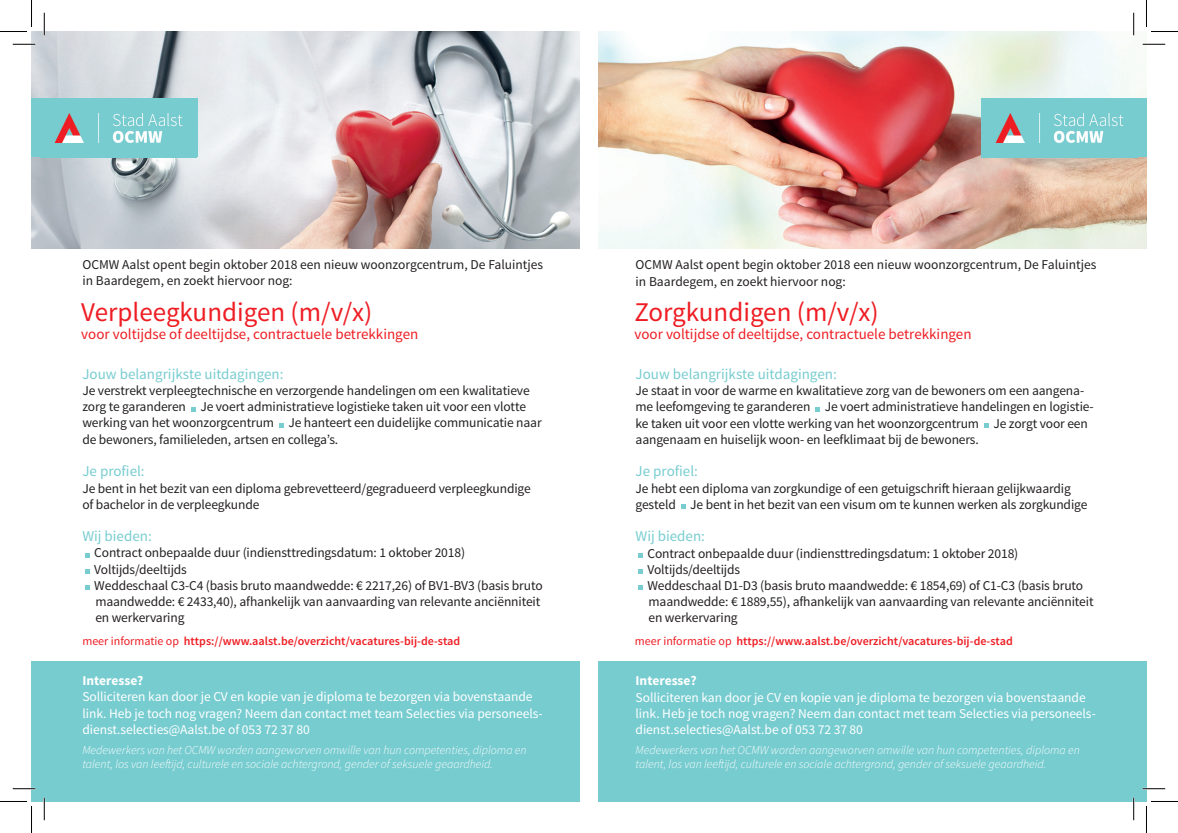
<style>
.page{position:relative;width:1178px;height:833px;background:#fff}
.page>*{position:absolute;margin:0;border:0;box-sizing:border-box;transform-origin:0 0}
.t1{font:27px "Source Sans Pro";color:#ee1d23}
.t2{font:15px "Source Sans Pro";color:#ee1d23}
.t3{font:15px "Source Sans Pro";color:#77ccd0}
.t4{font:13.5px/16.2px "Source Sans Pro";letter-spacing:-.01em;color:#231f20}
.t5{font:13.5px/16.2px "Source Sans Pro";letter-spacing:-.005em;color:#fff}
.t6{font:700 13.5px "Source Sans Pro";color:#fff}
.t7{font:italic 300 12px/14.4px "Source Sans Pro";color:#fff}
.t8{font:600 12px "Source Sans Pro";color:#ee1d23}
.s1{font-weight:400}
</style>
<div class="page">
<svg style="left:191px;top:407px;width:4px;height:4px"></svg>
<svg style="left:279px;top:423px;width:4px;height:4px"></svg>
<svg style="left:85px;top:553px;width:4px;height:4px"></svg>
<svg style="left:85px;top:569px;width:4px;height:4px"></svg>
<svg style="left:85px;top:585px;width:4px;height:4px"></svg>
<div style="left:32px;top:661px;width:548px;height:140px;background:#77ccd0"></div>
<img style="left:32px;top:32px;width:548px;height:216px">
<div style="left:32px;top:98px;width:165px;height:59px;background:#77ccd0"></div>
<img style="left:54px;top:113px;width:129px;height:30px">
<svg style="left:815px;top:407px;width:4px;height:4px"></svg>
<svg style="left:984px;top:423px;width:4px;height:4px"></svg>
<svg style="left:681px;top:504px;width:4px;height:5px"></svg>
<svg style="left:638px;top:553px;width:4px;height:4px"></svg>
<svg style="left:638px;top:569px;width:4px;height:4px"></svg>
<svg style="left:638px;top:585px;width:4px;height:5px"></svg>
<img style="left:598px;top:32px;width:548px;height:217px">
<div style="left:598px;top:661px;width:548px;height:140px;background:#77ccd0"></div>
<div style="left:981px;top:98px;width:165px;height:59px;background:#77ccd0"></div>
<img style="left:995px;top:113px;width:129px;height:30px">
<hr style="left:13px;top:43px;width:22px;height:2px;background:#fff">
<hr style="left:1142px;top:43px;width:22px;height:2px;background:#fff">
<hr style="left:13px;top:787px;width:22px;height:2px;background:#fff">
<hr style="left:1142px;top:787px;width:22px;height:2px;background:#fff">
<hr style="left:43px;top:13px;width:2px;height:22px;background:#fff">
<hr style="left:43px;top:797px;width:2px;height:23px;background:#fff">
<hr style="left:1132px;top:13px;width:2px;height:22px;background:#fff">
<hr style="left:1132px;top:797px;width:2px;height:23px;background:#fff">
<svg style="left:13px;top:44px;width:22px;height:1px"></svg>
<svg style="left:1142px;top:44px;width:22px;height:1px"></svg>
<svg style="left:13px;top:788px;width:22px;height:1px"></svg>
<svg style="left:1142px;top:788px;width:22px;height:1px"></svg>
<svg style="left:44px;top:13px;width:1px;height:22px"></svg>
<svg style="left:44px;top:797px;width:1px;height:23px"></svg>
<svg style="left:1133px;top:13px;width:1px;height:22px"></svg>
<svg style="left:1133px;top:797px;width:1px;height:23px"></svg>
<svg style="left:0;top:0;width:32px;height:32px"></svg>
<svg style="left:0;top:801px;width:32px;height:32px"></svg>
<svg style="left:1146px;top:0;width:31px;height:32px"></svg>
<svg style="left:1145px;top:801px;width:32px;height:32px"></svg>
<p class="t4" style="left:82px;top:257px;width:462px">OCMW Aalst opent begin oktober 2018 een nieuw woonzorgcentrum, De Faluintjes in Baardegem, en zoekt hiervoor nog:</p>
<h1 class="t1" style="left:81px;top:295px;width:292px">Verpleegkundigen (m/v/x)</h1>
<p class="t2" style="left:81px;top:324px;width:338px">voor voltijdse of deeltijdse, contractuele betrekkingen</p>
<p class="t3" style="left:82px;top:364px;width:202px">Jouw belangrijkste uitdagingen:</p>
<p class="t4" style="left:82px;top:382px;width:461px">Je verstrekt verpleegtechnische en verzorgende handelingen om een kwalitatieve zorg te garanderen Je voert administratieve logistieke taken uit voor een vlotte werking van het woonzorgcentrum Je hanteert een duidelijke communicatie naar de bewoners, familieleden, artsen en collega’s.</p>
<p class="t3" style="left:82px;top:462px;width:64px">Je profiel:</p>
<p class="t4" style="left:82px;top:480px;width:450px">Je bent in het bezit van een diploma gebrevetteerd/gegradueerd verpleegkundige of bachelor in de verpleegkunde</p>
<p class="t3" style="left:82px;top:527px;width:71px">Wij bieden:</p>
<p class="t4" style="left:94px;top:545px;width:450px">Contract onbepaalde duur (indiensttredingsdatum: 1 oktober 2018)<br>Voltijds/deeltijds<br>Weddeschaal C3-C4 (basis bruto maandwedde: € 2217,26) of BV1-BV3 (basis bruto maandwedde: € 2433,40), afhankelijk van aanvaarding van relevante anciënniteit en werkervaring</p>
<p class="t8" style="left:82px;top:633px;width:379px"><span class="s1">meer informatie op</span> https://www.aalst.be/overzicht/vacatures-bij-de-stad</p>
<p class="t6" style="left:82px;top:672px;width:63px">Interesse?</p>
<p class="t5" style="left:82px;top:689px;width:461px">Solliciteren kan door je CV en kopie van je diploma te bezorgen via bovenstaande link. Heb je toch nog vragen? Neem dan contact met team Selecties via personeels&shy;dienst.selecties@Aalst.be of 053 72 37 80</p>
<p class="t7" style="left:82px;top:742px;width:445px">Medewerkers van het OCMW worden aangeworven omwille van hun competenties, diploma en talent, los van leeftijd, culturele en sociale achtergrond, gender of seksuele geaardheid.</p>
<p class="t4" style="left:635px;top:257px;width:462px">OCMW Aalst opent begin oktober 2018 een nieuw woonzorgcentrum, De Faluintjes in Baardegem, en zoekt hiervoor nog:</p>
<h1 class="t1" style="left:634px;top:295px;width:245px">Zorgkundigen (m/v/x)</h1>
<p class="t2" style="left:634px;top:324px;width:338px">voor voltijdse of deeltijdse, contractuele betrekkingen</p>
<p class="t3" style="left:635px;top:364px;width:202px">Jouw belangrijkste uitdagingen:</p>
<p class="t4" style="left:635px;top:383px;width:459px">Je staat in voor de warme en kwalitatieve zorg van de bewoners om een aangena&shy;me leefomgeving te garanderen Je voert administratieve handelingen en logistie&shy;ke taken uit voor een vlotte werking van het woonzorgcentrum Je zorgt voor een aangenaam en huiselijk woon- en leefklimaat bij de bewoners.</p>
<p class="t3" style="left:635px;top:462px;width:64px">Je profiel:</p>
<p class="t4" style="left:635px;top:480px;width:453px">Je hebt een diploma van zorgkundige of een getuigschrift hieraan gelijkwaardig gesteld Je bent in het bezit van een visum om te kunnen werken als zorgkundige</p>
<p class="t3" style="left:635px;top:527px;width:71px">Wij bieden:</p>
<p class="t4" style="left:647px;top:545px;width:447px">Contract onbepaalde duur (indiensttredingsdatum: 1 oktober 2018)<br>Voltijds/deeltijds<br>Weddeschaal D1-D3 (basis bruto maandwedde: € 1854,69) of C1-C3 (basis bruto maandwedde: € 1889,55), afhankelijk van aanvaarding van relevante anciënniteit en werkervaring</p>
<p class="t8" style="left:634px;top:633px;width:379px"><span class="s1">meer informatie op</span> https://www.aalst.be/overzicht/vacatures-bij-de-stad</p>
<p class="t6" style="left:635px;top:672px;width:63px">Interesse?</p>
<p class="t5" style="left:635px;top:689px;width:461px">Solliciteren kan door je CV en kopie van je diploma te bezorgen via bovenstaande link. Heb je toch nog vragen? Neem dan contact met team Selecties via personeels&shy;dienst.selecties@Aalst.be of 053 72 37 80</p>
<p class="t7" style="left:635px;top:742px;width:445px">Medewerkers van het OCMW worden aangeworven omwille van hun competenties, diploma en talent, los van leeftijd, culturele en sociale achtergrond, gender of seksuele geaardheid.</p>
</div>
